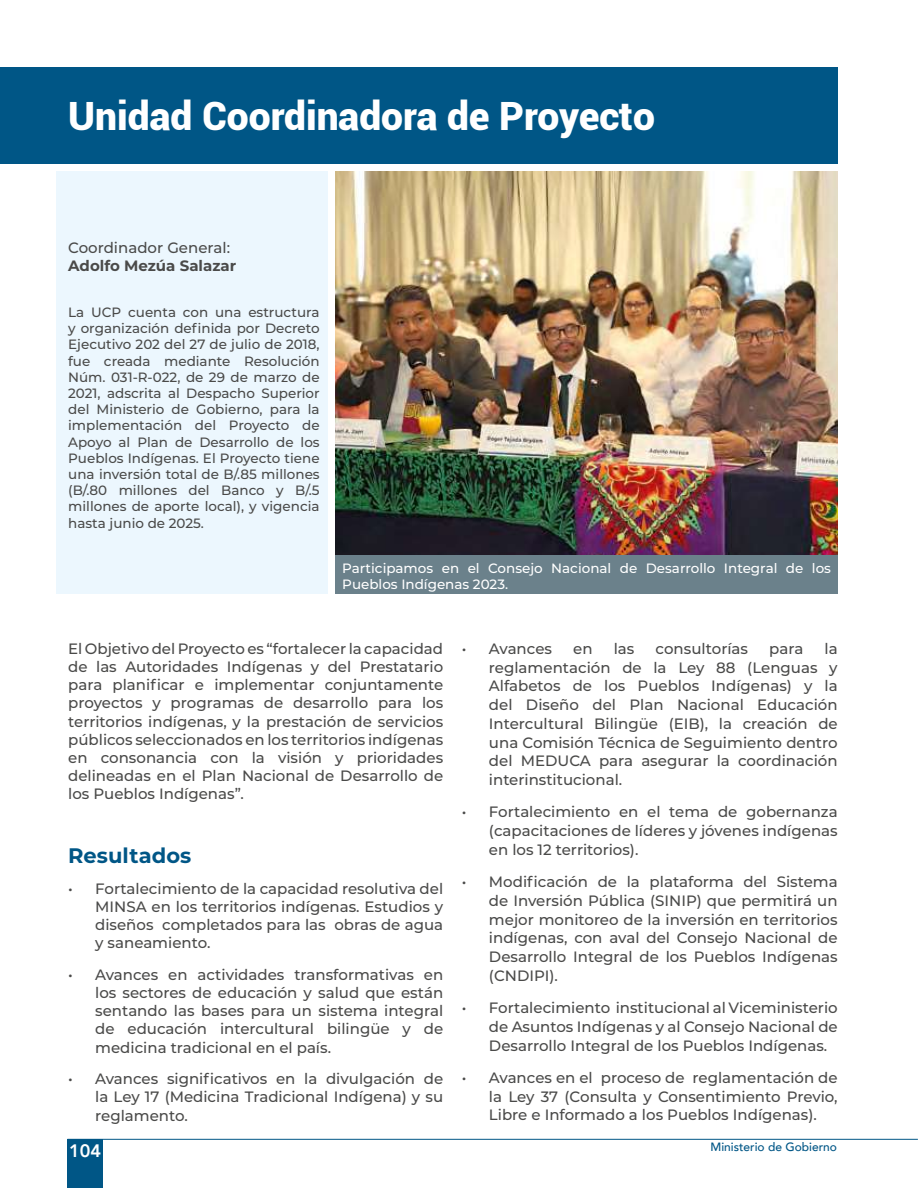
<style>
.page{position:relative;width:918px;height:1188px;background:#fff}
.page>*{position:absolute;margin:0;border:0;box-sizing:border-box;transform-origin:0 0}
.t1{font:900 39px "Roboto";color:#fff}
.t2{font:700 21px "Montserrat";color:#005686}
.t3{font:800 18px "Avenir";color:#fff}
.t4{font:500 15px/18.8px "Montserrat";color:#4a4a49;text-align:justify}
.t5{font:700 15px "Montserrat";color:#4a4a49}
.t6{font:500 13.5px/16.2px "Montserrat";color:#4a4a49;text-align:justify}
.t7{font:500 13.5px/16.2px "Montserrat";color:#fff}
.t8{font:500 12px "Avenir";color:#005686}
</style>
<div class="page">
<hr style="left:68px;top:1139px;width:850px;height:1px;background:#005686">
<div style="left:68px;top:1139px;width:35px;height:49px;background:#005686"></div>
<img style="left:336px;top:172px;width:502px;height:383px">
<div style="left:0;top:67px;width:838px;height:97px;background:#005686"></div>
<div style="left:57px;top:172px;width:271px;height:422px;background:#ecf7fe"></div>
<div style="left:336px;top:555px;width:502px;height:39px;background:#6b818b"></div>
<h1 class="t1" style="left:68px;top:89px;width:588px">Unidad Coordinadora de Proyecto</h1>
<p class="t4" style="left:68px;top:238px;width:163px">Coordinador General:</p>
<p class="t5" style="left:68px;top:255px;width:170px">Adolfo Mezúa Salazar</p>
<p class="t6" style="left:68px;top:304px;width:253px">La UCP cuenta con una estructura y organización definida por Decreto Ejecutivo 202 del 27 de julio de 2018, fue creada mediante Resolución Núm. 031-R-022, de 29 de marzo de 2021, adscrita al Despacho Superior del Ministerio de Gobierno, para la implementación del Proyecto de Apoyo al Plan de Desarrollo de los Pueblos Indígenas. El Proyecto tiene una inversión total de B/.85 millones (B/.80 millones del Banco y B/.5 millones de aporte local), y vigencia hasta junio de 2025.</p>
<p class="t7" style="left:342px;top:559px;width:490px">Participamos en el Consejo Nacional de Desarrollo Integral de los<br>Pueblos Indígenas 2023.</p>
<p class="t4" style="left:68px;top:639px;width:377px;line-height:18.1px">El Objetivo del Proyecto es “fortalecer la capacidad de las Autoridades Indígenas y del Prestatario para planificar e implementar conjuntamente proyectos y programas de desarrollo para los territorios indígenas, y la prestación de servicios públicos seleccionados en los territorios indígenas en consonancia con la visión y prioridades delineadas en el Plan Nacional de Desarrollo de los Pueblos Indígenas”.</p>
<h2 class="t2" style="left:68px;top:840px;width:125px">Resultados</h2>
<p class="t4" style="left:95px;top:879px;width:350px;line-height:18.1px;text-indent:-27px">• Fortalecimiento de la capacidad resolutiva del MINSA en los territorios indígenas. Estudios y diseños completados para las obras de agua y saneamiento.</p>
<p class="t4" style="left:95px;top:965px;width:350px;line-height:18.1px;text-indent:-27px">• Avances en actividades transformativas en los sectores de educación y salud que están sentando las bases para un sistema integral de educación intercultural bilingüe y de medicina tradicional en el país.</p>
<p class="t4" style="left:95px;top:1069px;width:350px;line-height:18.1px;text-indent:-27px">• Avances significativos en la divulgación de la Ley 17 (Medicina Tradicional Indígena) y su reglamento.</p>
<p class="t3" style="left:69px;top:1137px;width:33px">104</p>
<p class="t4" style="left:462px;top:639px;width:92px">• Avances</p>
<p class="t4" style="left:573px;top:639px;width:21px">en</p>
<p class="t4" style="left:614px;top:639px;width:22px">las</p>
<p class="t4" style="left:656px;top:639px;width:94px">consultorías</p>
<p class="t4" style="left:769px;top:639px;width:36px">para</p>
<p class="t4" style="left:489px;top:639px;width:350px;text-indent:336px">la reglamentación de la Ley 88 (Lenguas y Alfabetos de los Pueblos Indígenas) y la del Diseño del Plan Nacional Educación Intercultural Bilingüe (EIB), la creación de una Comisión Técnica de Seguimiento dentro del MEDUCA para asegurar la coordinación interinstitucional.</p>
<p class="t4" style="left:489px;top:802px;width:350px;text-indent:-27px">• Fortalecimiento en el tema de gobernanza (capacitaciones de líderes y jóvenes indígenas en los 12 territorios).</p>
<p class="t4" style="left:489px;top:872px;width:350px;text-indent:-27px">• Modificación de la plataforma del Sistema de Inversión Pública (SINIP) que permitirá un mejor monitoreo de la inversión en territorios indígenas, con aval del Consejo Nacional de Desarrollo Integral de los Pueblos Indígenas (CNDIPI).</p>
<p class="t4" style="left:489px;top:998px;width:350px;text-indent:-27px">• Fortalecimiento institucional al Viceministerio de Asuntos Indígenas y al Consejo Nacional de Desarrollo Integral de los Pueblos Indígenas.</p>
<p class="t4" style="left:489px;top:1068px;width:350px;text-indent:-27px">• Avances en el proceso de reglamentación de la Ley 37 (Consulta y Consentimiento Previo, Libre e Informado a los Pueblos Indígenas).</p>
<p class="t8" style="left:711px;top:1137px;width:128px">Ministerio de Gobierno</p>
</div>
